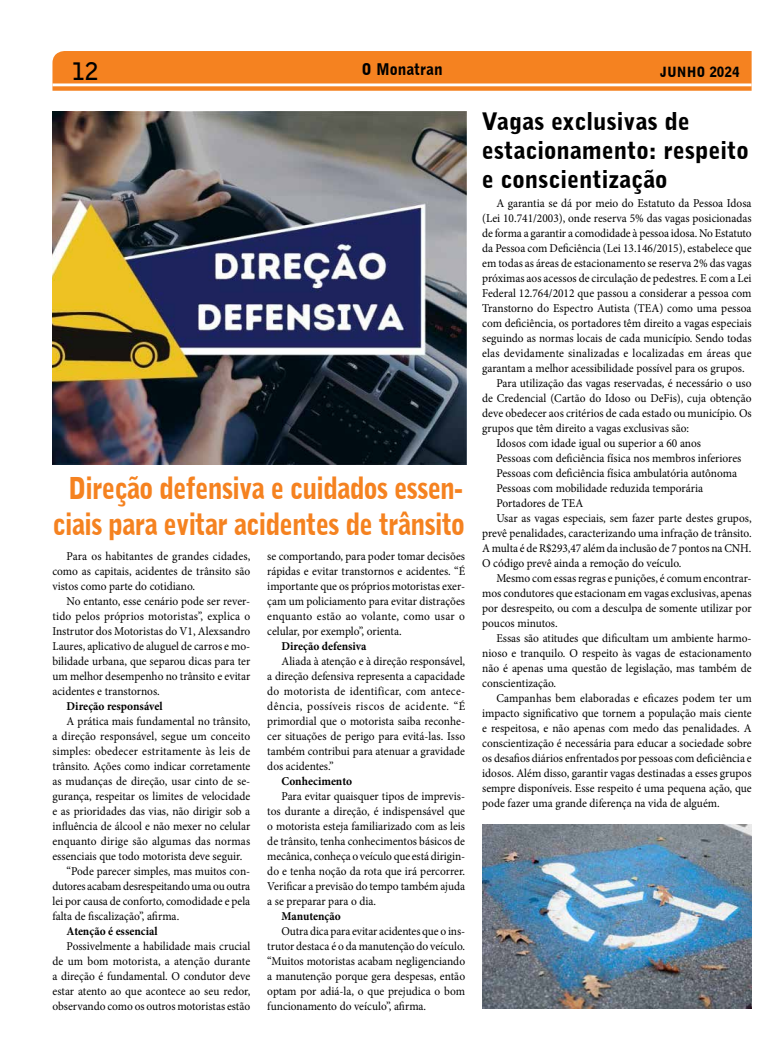
<style>
.page{position:relative;width:780px;height:1063px;background:#fff}
.page>*{position:absolute;margin:0;border:0;box-sizing:border-box;transform-origin:0 0}
.t1{font:900 30px/36px "Bell Gothic BT";letter-spacing:-.03em;color:#f58220;text-align:center;scale:.89 1}
.t2{font:900 24px/28.8px "Bell Gothic BT";color:#000}
.t3{font:700 24px "Bell Gothic BT";color:#000}
.t4{font:900 16px "Bell Gothic BT";color:#000}
.t5{font:900 14px "Bell Gothic BT";color:#000}
.t6{font:12px/15px "Minion Pro";color:#000;text-align:justify;scale:.95 1}
.t7{font:700 12px "Minion Pro";color:#000;scale:.95 1}
.t8{font:12px "Minion Pro";letter-spacing:.02em;color:#000;scale:.95 1}
</style>
<div class="page">
<div style="left:52px;top:51px;width:699px;height:40px;background:#f58220"></div>
<hr style="left:52px;top:83px;width:699px;height:3px;background:#fff">
<img style="left:52px;top:112px;width:414px;height:352px">
<img style="left:482px;top:824px;width:269px;height:185px">
<h2 class="t3" style="left:71px;top:55px;width:28px">12</h2>
<h3 class="t4" style="left:361px;top:60px;width:83px">O Monatran</h3>
<p class="t5" style="left:660px;top:63px;width:81px">JUNHO 2024</p>
<h1 class="t1" style="left:53px;top:470px;width:465px">Direção defensiva e cuidados essen&shy;ciais para evitar acidentes de trânsito</h1>
<p class="t6" style="left:52px;top:549px;width:210px;text-indent:14px">Para os habitantes de grandes cidades, como as capitais, acidentes de trânsito são vistos como parte do cotidiano.</p>
<p class="t6" style="left:52px;top:594px;width:210px;text-indent:14px">No entanto, esse cenário pode ser rever&shy;tido pelos próprios motoristas”, explica o Instrutor dos Motoristas do V1, Alexsandro Laures, aplicativo de aluguel de carros e mo&shy;bilidade urbana, que separou dicas para ter um melhor desempenho no trânsito e evitar acidentes e transtornos.</p>
<p class="t7" style="left:67px;top:698px;width:102px">Direção responsável</p>
<p class="t6" style="left:67px;top:714px;width:195px">A prática mais fundamental no trânsito,</p>
<p class="t6" style="left:52px;top:729px;width:210px">a direção responsável, segue um conceito</p>
<p class="t8" style="left:52px;top:743px;width:210px">simples: obedecer estritamente às leis de</p>
<p class="t6" style="left:52px;top:759px;width:210px">trânsito. Ações como indicar corretamente</p>
<p class="t6" style="left:52px;top:774px;width:210px">as mudanças de direção, usar cinto de se-</p>
<p class="t6" style="left:52px;top:789px;width:210px">gurança, respeitar os limites de velocidade</p>
<p class="t6" style="left:52px;top:804px;width:210px">e as prioridades das vias, não dirigir sob a</p>
<p class="t6" style="left:52px;top:819px;width:210px">influência de álcool e não mexer no celular</p>
<p class="t6" style="left:52px;top:834px;width:210px">enquanto dirige são algumas das normas</p>
<p class="t6" style="left:52px;top:849px;width:201px">essenciais que todo motorista deve seguir.</p>
<p class="t6" style="left:67px;top:864px;width:195px">“Pode parecer simples, mas muitos con-</p>
<p class="t6" style="left:52px;top:879px;width:210px">dutores acabam desrespeitando uma ou outra</p>
<p class="t6" style="left:52px;top:894px;width:210px">lei por causa de conforto, comodidade e pela</p>
<p class="t6" style="left:52px;top:909px;width:135px">falta de fiscalização”, afirma.</p>
<p class="t7" style="left:67px;top:923px;width:97px">Atenção é essencial</p>
<p class="t6" style="left:52px;top:939px;width:210px;text-indent:14px">Possivelmente a habilidade mais crucial de um bom motorista, a atenção durante a direção é fundamental. O condutor deve estar atento ao que acontece ao seu redor, observando como os outros motoristas estão</p>
<p class="t6" style="left:267px;top:549px;width:210px">se comportando, para poder tomar decisões rápidas e evitar transtornos e acidentes. “É importante que os próprios motoristas exer&shy;çam um policiamento para evitar distrações enquanto estão ao volante, como usar o celular, por exemplo”, orienta.</p>
<p class="t7" style="left:281px;top:638px;width:91px">Direção defensiva</p>
<p class="t6" style="left:267px;top:654px;width:210px;text-indent:14px">Aliada à atenção e à direção responsável, a direção defensiva representa a capacidade do motorista de identificar, com antece&shy;dência, possíveis riscos de acidente. “É primordial que o motorista saiba reconhe&shy;cer situações de perigo para evitá-las. Isso também contribui para atenuar a gravidade dos acidentes.”</p>
<p class="t7" style="left:281px;top:773px;width:76px">Conhecimento</p>
<p class="t6" style="left:267px;top:789px;width:210px;text-indent:14px">Para evitar quaisquer tipos de imprevis&shy;tos durante a direção, é indispensável que o motorista esteja familiarizado com as leis de trânsito, tenha conhecimentos básicos de mecânica, conheça o veículo que está dirigin&shy;do e tenha noção da rota que irá percorrer.<br>Verificar a previsão do tempo também ajuda a se preparar para o dia.</p>
<p class="t7" style="left:281px;top:908px;width:64px">Manutenção</p>
<p class="t6" style="left:267px;top:924px;width:210px;text-indent:14px">Outra dica para evitar acidentes que o ins&shy;trutor destaca é o da manutenção do veículo. “Muitos motoristas acabam negligenciando a manutenção porque gera despesas, então optam por adiá-la, o que prejudica o bom funcionamento do veículo”, afirma.</p>
<h2 class="t2" style="left:482px;top:107px;width:268px">Vagas exclusivas de estacionamento: respeito e conscientização</h2>
<p class="t6" style="left:496px;top:196px;width:270px">A garantia se dá por meio do Estatuto da Pessoa Idosa</p>
<p class="t6" style="left:482px;top:211px;width:285px">(Lei 10.741/2003), onde reserva 5% das vagas posicionadas</p>
<p class="t6" style="left:482px;top:226px;width:285px">de forma a garantir a comodidade à pessoa idosa. No Estatuto</p>
<p class="t6" style="left:482px;top:241px;width:285px">da Pessoa com Deficiência (Lei 13.146/2015), estabelece que</p>
<p class="t6" style="left:482px;top:256px;width:285px">em todas as áreas de estacionamento se reserva 2% das vagas</p>
<p class="t6" style="left:482px;top:271px;width:285px">próximas aos acessos de circulação de pedestres. E com a Lei</p>
<p class="t6" style="left:482px;top:286px;width:285px">Federal 12.764/2012 que passou a considerar a pessoa com</p>
<p class="t6" style="left:482px;top:301px;width:285px">Transtorno do Espectro Autista (TEA) como uma pessoa</p>
<p class="t6" style="left:482px;top:316px;width:285px">com deficiência, os portadores têm direito a vagas especiais</p>
<p class="t6" style="left:482px;top:331px;width:285px">seguindo as normas locais de cada município. Sendo todas</p>
<p class="t6" style="left:482px;top:346px;width:285px">elas devidamente sinalizadas e localizadas em áreas que</p>
<p class="t6" style="left:482px;top:361px;width:278px">garantam a melhor acessibilidade possível para os grupos.</p>
<p class="t6" style="left:496px;top:376px;width:270px">Para utilização das vagas reservadas, é necessário o uso</p>
<p class="t6" style="left:482px;top:391px;width:285px">de Credencial (Cartão do Idoso ou DeFis), cuja obtenção</p>
<p class="t6" style="left:482px;top:406px;width:285px">deve obedecer aos critérios de cada estado ou município. Os</p>
<p class="t6" style="left:482px;top:421px;width:219px">grupos que têm direito a vagas exclusivas são:</p>
<p class="t6" style="left:496px;top:436px;width:217px">Idosos com idade igual ou superior a 60 anos</p>
<p class="t6" style="left:496px;top:451px;width:259px">Pessoas com deficiência física nos membros inferiores</p>
<p class="t6" style="left:496px;top:466px;width:255px">Pessoas com deficiência física ambulatória autônoma</p>
<p class="t6" style="left:496px;top:481px;width:219px">Pessoas com mobilidade reduzida temporária</p>
<p class="t6" style="left:496px;top:496px;width:93px">Portadores de TEA</p>
<p class="t6" style="left:496px;top:511px;width:270px">Usar as vagas especiais, sem fazer parte destes grupos,</p>
<p class="t6" style="left:482px;top:526px;width:285px">prevê penalidades, caracterizando uma infração de trânsito.</p>
<p class="t6" style="left:482px;top:541px;width:285px">A multa é de R$293,47 além da inclusão de 7 pontos na CNH.</p>
<p class="t6" style="left:482px;top:556px;width:211px">O código prevê ainda a remoção do veículo.</p>
<p class="t6" style="left:496px;top:571px;width:270px">Mesmo com essas regras e punições, é comum encontrar-</p>
<p class="t6" style="left:482px;top:586px;width:285px">mos condutores que estacionam em vagas exclusivas, apenas</p>
<p class="t6" style="left:482px;top:601px;width:285px">por desrespeito, ou com a desculpa de somente utilizar por</p>
<p class="t6" style="left:482px;top:616px;width:81px">poucos minutos.</p>
<p class="t6" style="left:496px;top:631px;width:270px">Essas são atitudes que dificultam um ambiente harmo-</p>
<p class="t6" style="left:482px;top:646px;width:285px">nioso e tranquilo. O respeito às vagas de estacionamento</p>
<p class="t6" style="left:482px;top:661px;width:285px">não é apenas uma questão de legislação, mas também de</p>
<p class="t6" style="left:482px;top:676px;width:79px">conscientização.</p>
<p class="t6" style="left:496px;top:691px;width:270px">Campanhas bem elaboradas e eficazes podem ter um</p>
<p class="t6" style="left:482px;top:706px;width:285px">impacto significativo que tornem a população mais ciente</p>
<p class="t6" style="left:482px;top:721px;width:285px">e respeitosa, e não apenas com medo das penalidades. A</p>
<p class="t6" style="left:482px;top:736px;width:285px">conscientização é necessária para educar a sociedade sobre</p>
<p class="t6" style="left:482px;top:751px;width:285px">os desafios diários enfrentados por pessoas com deficiência e</p>
<p class="t6" style="left:482px;top:766px;width:285px">idosos. Além disso, garantir vagas destinadas a esses grupos</p>
<p class="t6" style="left:482px;top:781px;width:285px">sempre disponíveis. Esse respeito é uma pequena ação, que</p>
<p class="t6" style="left:482px;top:796px;width:251px">pode fazer uma grande diferença na vida de alguém.</p>
</div>
